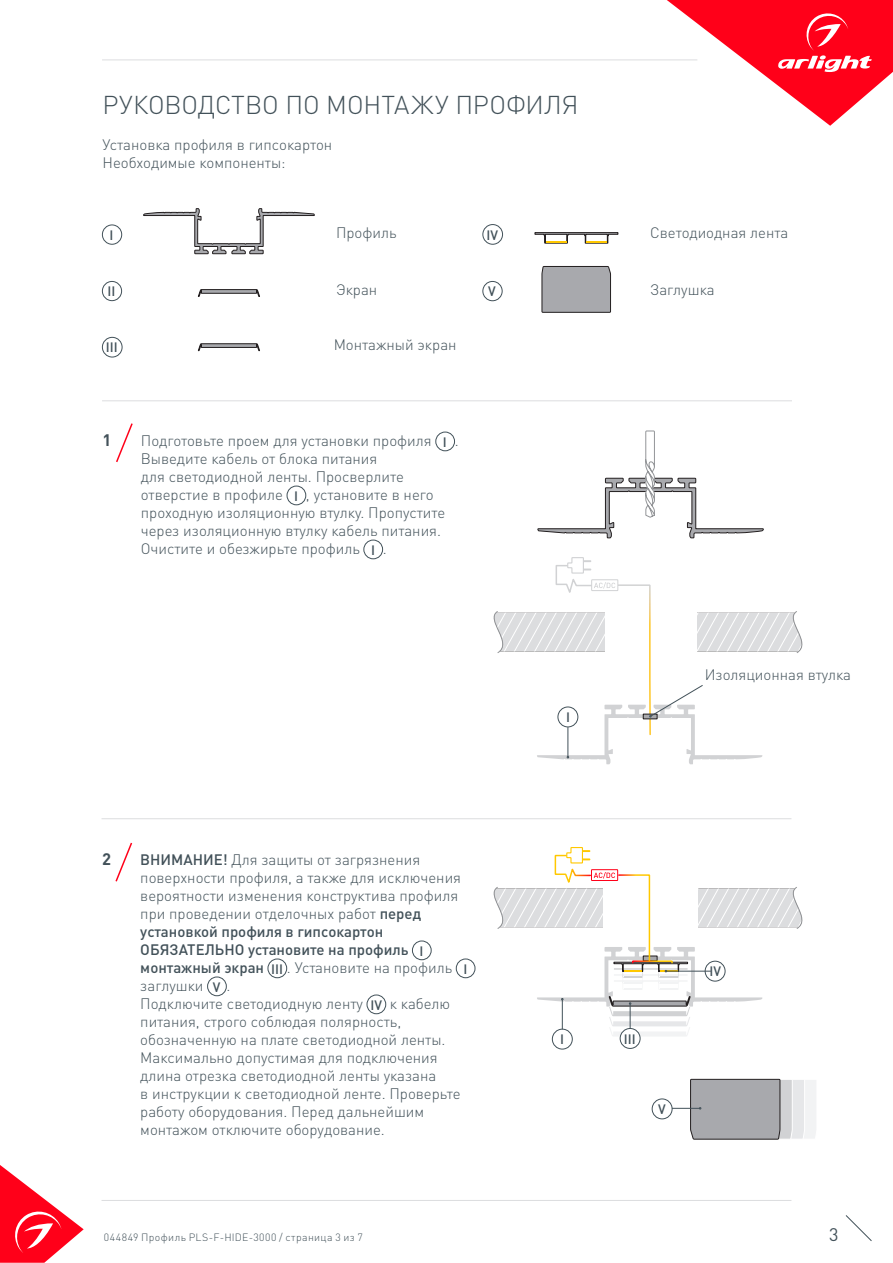
<style>
.page{position:relative;width:893px;height:1263px;background:#fff}
.page>*{position:absolute;margin:0;border:0;box-sizing:border-box;transform-origin:0 0}
.t1{font:300 25.5px "DIN Pro";letter-spacing:-.005em;color:#425159}
.t2{font:18px "DIN Pro";color:#425159}
.t3{font:700 16.5px "DIN Pro";color:#425159}
.t4{font:300 15px/18px "DIN Pro";color:#425159}
.t5{font:500 15px "DIN Pro";color:#425159}
.t6{font:500 13.5px "DIN Pro";color:#425159}
.t7{font:300 10.5px "DIN Pro";letter-spacing:.04em;color:#425159}
.s1{font-weight:500}
</style>
<div class="page">
<svg style="left:0;top:1165px;width:84px;height:98px"></svg>
<svg style="left:845px;top:1215px;width:27px;height:26px"></svg>
<svg style="left:667px;top:0;width:226px;height:126px"></svg>
<hr style="left:102px;top:60px;width:595px;height:1px;background:#dcdddf">
<hr style="left:102px;top:1200px;width:689px;height:1px;background:#dcdddf">
<hr style="left:102px;top:400px;width:690px;height:1px;background:#dcdddf">
<div style="left:102px;top:225px;width:20px;height:19px;border:1px solid #425159;border-radius:50%"></div>
<div style="left:102px;top:281px;width:20px;height:20px;border:1px solid #425159;border-radius:50%"></div>
<div style="left:483px;top:224px;width:20px;height:20px;border:1px solid #425159;border-radius:50%"></div>
<div style="left:102px;top:337px;width:20px;height:20px;border:1px solid #425159;border-radius:50%"></div>
<div style="left:483px;top:281px;width:19px;height:20px;border:1px solid #425159;border-radius:50%"></div>
<div style="left:436px;top:432px;width:19px;height:19px;border:1px solid #425159;border-radius:50%"></div>
<div style="left:287px;top:486px;width:19px;height:19px;border:1px solid #425159;border-radius:50%"></div>
<div style="left:364px;top:540px;width:19px;height:19px;border:1px solid #425159;border-radius:50%"></div>
<svg style="left:116px;top:423px;width:17px;height:40px"></svg>
<svg style="left:535px;top:232px;width:83px;height:12px"></svg>
<svg style="left:143px;top:208px;width:172px;height:46px"></svg>
<svg style="left:542px;top:266px;width:69px;height:47px;background:#a0a0a4"></svg>
<svg style="left:198px;top:290px;width:62px;height:7px"></svg>
<svg style="left:198px;top:344px;width:62px;height:8px"></svg>
<svg style="left:493px;top:557px;width:310px;height:207px"></svg>
<hr style="left:102px;top:818px;width:689px;height:1px;background:#dcdddf">
<svg style="left:115px;top:842px;width:18px;height:40px"></svg>
<div style="left:412px;top:941px;width:19px;height:19px;border:1px solid #425159;border-radius:50%"></div>
<div style="left:268px;top:959px;width:19px;height:19px;border:1px solid #425159;border-radius:50%"></div>
<div style="left:456px;top:959px;width:19px;height:19px;border:1px solid #425159;border-radius:50%"></div>
<div style="left:207px;top:977px;width:20px;height:19px;border:1px solid #425159;border-radius:50%"></div>
<div style="left:367px;top:995px;width:19px;height:19px;border:1px solid #425159;border-radius:50%"></div>
<div style="left:552px;top:1029px;width:20px;height:20px;border:1px solid #425159;border-radius:50%"></div>
<div style="left:620px;top:1028px;width:20px;height:20px;border:1px solid #425159;border-radius:50%"></div>
<div style="left:652px;top:1099px;width:20px;height:20px;border:1px solid #425159;border-radius:50%"></div>
<svg style="left:672px;top:1078px;width:144px;height:62px"></svg>
<svg style="left:538px;top:430px;width:226px;height:108px"></svg>
<svg style="left:493px;top:847px;width:310px;height:189px"></svg>
<p class="t1" style="left:103px;top:87px;width:477px">РУКОВОДСТВО ПО МОНТАЖУ ПРОФИЛЯ</p>
<p class="t4" style="left:103px;top:134px;width:231px">Установка профиля в гипсокартон</p>
<p class="t4" style="left:103px;top:152px;width:185px">Необходимые компоненты:</p>
<p class="t6" style="left:110px;top:226px;width:5px">I</p>
<p class="t4" style="left:336px;top:223px;width:62px">Профиль</p>
<p class="t6" style="left:487px;top:225px;width:13px">IV</p>
<p class="t4" style="left:650px;top:223px;width:140px">Светодиодная лента</p>
<p class="t6" style="left:108px;top:282px;width:9px">II</p>
<p class="t6" style="left:106px;top:338px;width:13px">III</p>
<p class="t4" style="left:336px;top:280px;width:43px">Экран</p>
<p class="t4" style="left:650px;top:280px;width:66px">Заглушка</p>
<p class="t6" style="left:488px;top:282px;width:9px">V</p>
<p class="t4" style="left:334px;top:335px;width:124px">Монтажный экран</p>
<p class="t3" style="left:103px;top:429px;width:10px">1</p>
<p class="t4" style="left:141px;top:431px;width:292px">Подготовьте проем для установки профиля</p>
<p class="t6" style="left:443px;top:432px;width:5px">I</p>
<p class="t4" style="left:455px;top:431px;width:5px">.</p>
<p class="t4" style="left:141px;top:449px;width:265px">Выведите кабель от блока питания для светодиодной ленты. Просверлите отверстие в профиле</p>
<p class="t6" style="left:294px;top:486px;width:5px">I</p>
<p class="t4" style="left:141px;top:485px;width:306px;text-indent:165px">, установите в него проходную изоляционную втулку. Пропустите через изоляционную втулку кабель питания.<br>Очистите и обезжирьте профиль</p>
<p class="t6" style="left:371px;top:540px;width:5px">I</p>
<p class="t4" style="left:383px;top:539px;width:5px">.</p>
<p class="t3" style="left:102px;top:848px;width:10px">2</p>
<p class="t4" style="left:140px;top:850px;width:322px"><span class="s1">ВНИМАНИЕ!</span> Для защиты от загрязнения поверхности профиля, а также для исключения вероятности изменения конструктива профиля при проведении отделочных работ <span class="s1">перед установкой профиля в гипсокартон ОБЯЗАТЕЛЬНО установите на профиль</span></p>
<p class="t6" style="left:420px;top:941px;width:5px">I</p>
<p class="t5" style="left:140px;top:957px;width:125px">монтажный экран</p>
<p class="t6" style="left:271px;top:959px;width:13px">III</p>
<p class="t4" style="left:287px;top:958px;width:167px">. Установите на профиль</p>
<p class="t6" style="left:463px;top:959px;width:5px">I</p>
<p class="t4" style="left:140px;top:976px;width:65px">заглушки</p>
<p class="t6" style="left:213px;top:977px;width:9px">V</p>
<p class="t4" style="left:140px;top:976px;width:224px;text-indent:86px">.<br>Подключите светодиодную ленту</p>
<p class="t6" style="left:370px;top:995px;width:13px">IV</p>
<p class="t4" style="left:140px;top:994px;width:322px;text-indent:249px">к кабелю питания, строго соблюдая полярность, обозначенную на плате светодиодной ленты.<br>Максимально допустимая для подключения длина отрезка светодиодной ленты указана<br>в инструкции к светодиодной ленте. Проверьте работу оборудования. Перед дальнейшим монтажом отключите оборудование.</p>
<p class="t6" style="left:566px;top:708px;width:5px">I</p>
<p class="t4" style="left:705px;top:665px;width:148px">Изоляционная втулка</p>
<p class="t6" style="left:560px;top:1030px;width:5px">I</p>
<p class="t6" style="left:624px;top:1029px;width:13px">III</p>
<p class="t6" style="left:658px;top:1100px;width:9px">V</p>
<p class="t6" style="left:709px;top:962px;width:13px">IV</p>
<p class="t7" style="left:104px;top:1230px;width:261px">044849 Профиль PLS-F-HIDE-3000 / страница 3 из 7</p>
<p class="t2" style="left:829px;top:1222px;width:11px">3</p>
</div>
